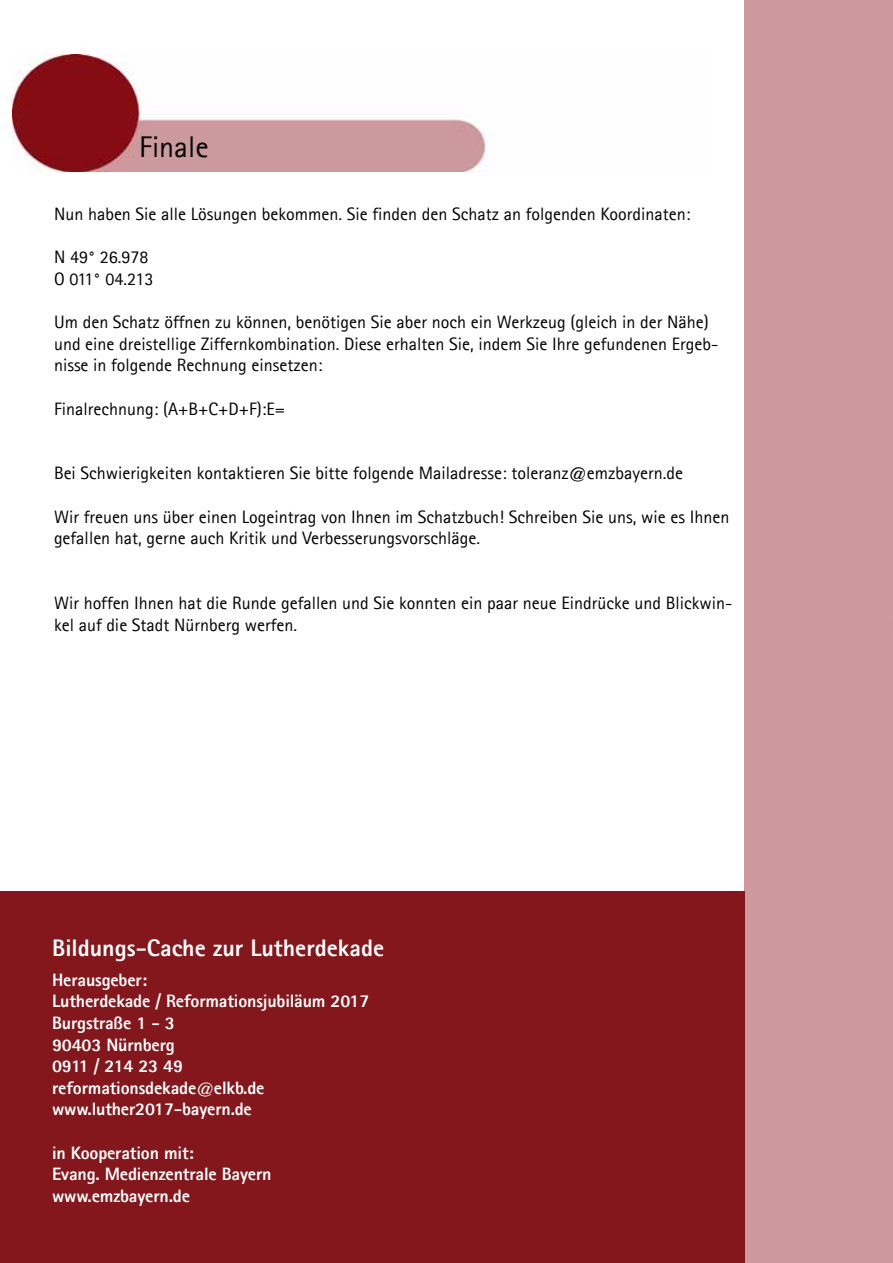
<style>
.page{position:relative;width:893px;height:1263px;background:#fff}
.page>*{position:absolute;margin:0;border:0;box-sizing:border-box;transform-origin:0 0}
.t1{font:30px "Agfa Rotis Sans Serif";color:#000}
.t2{font:800 24px "Agfa Rotis Sans Serif";color:#fff}
.t3{font:18px/21.6px "Agfa Rotis Sans Serif";color:#000}
.t4{font:800 18px/21.6px "Agfa Rotis Sans Serif";letter-spacing:-.01em;color:#fff}
</style>
<div class="page">
<div style="left:744px;top:0;width:149px;height:1263px;background:#cd999d"></div>
<img style="left:13px;top:54px;width:474px;height:118px">
<div style="left:0;top:892px;width:744px;height:371px;background:#84171b"></div>
<h1 class="t1" style="left:139px;top:129px;width:71px">Finale</h1>
<p class="t3" style="left:54px;top:203px;width:638px">Nun haben Sie alle Lösungen bekommen. Sie finden den Schatz an folgenden Koordinaten:</p>
<p class="t3" style="left:54px;top:246px;width:101px">N 49° 26.978<br>O 011° 04.213</p>
<p class="t3" style="left:54px;top:311px;width:666px">Um den Schatz öffnen zu können, benötigen Sie aber noch ein Werkzeug (gleich in der Nähe) und eine dreistellige Ziffernkombination. Diese erhalten Sie, indem Sie Ihre gefundenen Ergeb&shy;nisse in folgende Rechnung einsetzen:</p>
<p class="t3" style="left:54px;top:398px;width:232px">Finalrechnung: (A+B+C+D+F):E=</p>
<p class="t3" style="left:54px;top:462px;width:631px">Bei Schwierigkeiten kontaktieren Sie bitte folgende Mailadresse: toleranz@emzbayern.de</p>
<p class="t3" style="left:54px;top:506px;width:677px">Wir freuen uns über einen Logeintrag von Ihnen im Schatzbuch! Schreiben Sie uns, wie es Ihnen gefallen hat, gerne auch Kritik und Verbesserungsvorschläge.</p>
<p class="t3" style="left:54px;top:592px;width:680px">Wir hoffen Ihnen hat die Runde gefallen und Sie konnten ein paar neue Eindrücke und Blickwin&shy;kel auf die Stadt Nürnberg werfen.</p>
<h2 class="t2" style="left:52px;top:932px;width:334px">Bildungs-Cache zur Lutherdekade</h2>
<p class="t4" style="left:52px;top:969px;width:319px">Herausgeber:<br>Lutherdekade / Reformationsjubiläum 2017<br>Burgstraße 1 - 3<br>90403 Nürnberg<br>0911 / 214 23 49 reformationsdekade@elkb.de www.luther2017-bayern.de</p>
<p class="t4" style="left:52px;top:1141px;width:221px">in Kooperation mit:<br>Evang. Medienzentrale Bayern www.emzbayern.de</p>
</div>
